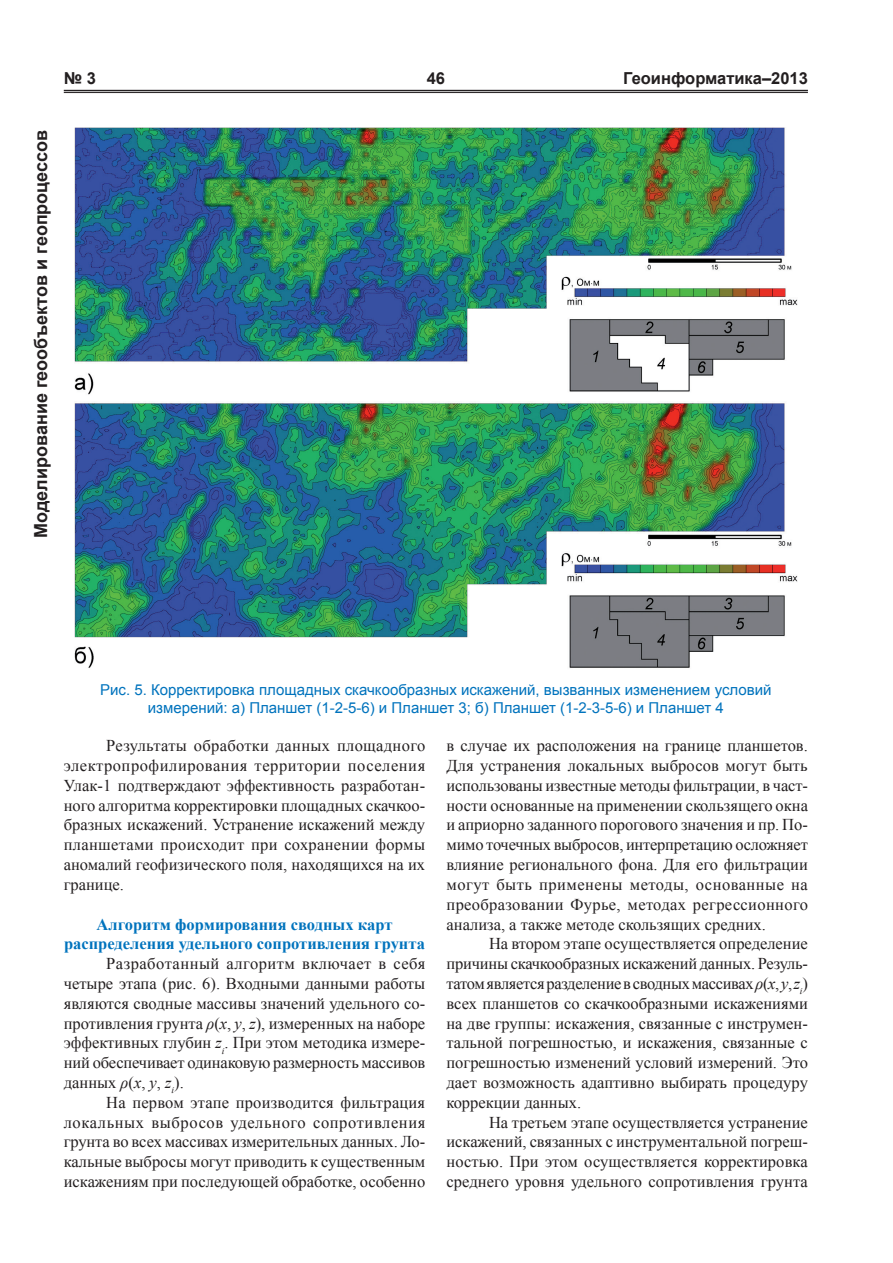
<style>
.page{position:relative;width:893px;height:1263px;background:#fff}
.page>*{position:absolute;margin:0;border:0;box-sizing:border-box;transform-origin:0 0}
.t1{font:700 18px "Arial";color:#231f20}
.t2{font:16.5px/19.8px "Times New Roman";color:#231f20;text-align:justify}
.t3{font:700 16.5px/19.8px "Times New Roman";color:#0073bd;text-align:center}
.t4{font:700 16.5px "Arial";color:#231f20}
.t5{font:15px/18px "Arial";color:#0073bd;text-align:center}
.s1{font-style:italic}
</style>
<div class="page">
<hr style="left:64px;top:90px;width:744px;height:1px;background:#231f20">
<hr style="left:64px;top:92px;width:744px;height:1px;background:#231f20">
<img style="left:74px;top:128px;width:723px;height:540px">
<p class="t4" style="left:64px;top:68px;width:34px">№ 3</p>
<p class="t4" style="left:427px;top:68px;width:20px">46</p>
<p class="t4" style="left:623px;top:68px;width:186px">Геоинформатика–2013</p>
<p class="t1" style="left:29px;top:538px;width:409px;rotate:-90deg">Моделирование геообъектов и геопроцессов</p>
<p class="t5" style="left:100px;top:681px;width:673px">Рис. 5. Корректировка площадных скачкообразных искажений, вызванных изменением условий измерений: а) Планшет (1-2-5-6) и Планшет 3; б) Планшет (1-2-3-5-6) и Планшет 4</p>
<p class="t2" style="left:64px;top:736px;width:363px;text-indent:43px">Результаты обработки данных площадного электропрофилирования территории поселения Улак-1 подтверждают эффективность разработан&shy;ного алгоритма корректировки площадных скачкоо&shy;бразных искажений. Устранение искажений между планшетами происходит при сохранении формы аномалий геофизического поля, находящихся на их границе.</p>
<p class="t3" style="left:64px;top:914px;width:362px">Алгоритм формирования сводных карт распределения удельного сопротивления грунта</p>
<p class="t2" style="left:64px;top:953px;width:363px;text-indent:43px">Разработанный алгоритм включает в себя четыре этапа (рис. 6). Входными данными работы являются сводные массивы значений удельного со&shy;противления грунта <span class="s1">ρ</span>(<span class="s1">x</span>, <span class="s1">y</span>, <span class="s1">z</span>), измеренных на наборе эффективных глубин <span class="s1">z</span><sub>i</sub>. При этом методика измере&shy;ний обеспечивает одинаковую размерность массивов данных <span class="s1">ρ</span>(<span class="s1">x</span>, <span class="s1">y</span>, <span class="s1">z</span><sub>i</sub>).</p>
<p class="t2" style="left:64px;top:1092px;width:363px;text-indent:43px">На первом этапе производится фильтрация локальных выбросов удельного сопротивления грунта во всех массивах измерительных данных. Ло&shy;кальные выбросы могут приводить к существенным искажениям при последующей обработке, особенно</p>
<p class="t2" style="left:446px;top:736px;width:363px">в случае их расположения на границе планшетов.<br>Для устранения локальных выбросов могут быть использованы известные методы фильтрации, в част&shy;ности основанные на применении скользящего окна и априорно заданного порогового значения и пр. По&shy;мимо точечных выбросов, интерпретацию осложняет влияние регионального фона. Для его фильтрации могут быть применены методы, основанные на преобразовании Фурье, методах регрессионного анализа, а также методе скользящих средних.</p>
<p class="t2" style="left:446px;top:934px;width:363px;text-indent:43px">На втором этапе осуществляется определение причины скачкообразных искажений данных. Резуль&shy;татом является разделение в сводных массивах <span class="s1">ρ</span>(<span class="s1">x</span>, <span class="s1">y</span>, <span class="s1">z</span><sub>i</sub>) всех планшетов со скачкообразными искажениями на две группы: искажения, связанные с инструмен&shy;тальной погрешностью, и искажения, связанные с погрешностью изменений условий измерений. Это дает возможность адаптивно выбирать процедуру коррекции данных.</p>
<p class="t2" style="left:446px;top:1112px;width:363px;text-indent:43px">На третьем этапе осуществляется устранение искажений, связанных с инструментальной погреш&shy;ностью. При этом осуществляется корректировка среднего уровня удельного сопротивления грунта</p>
</div>
